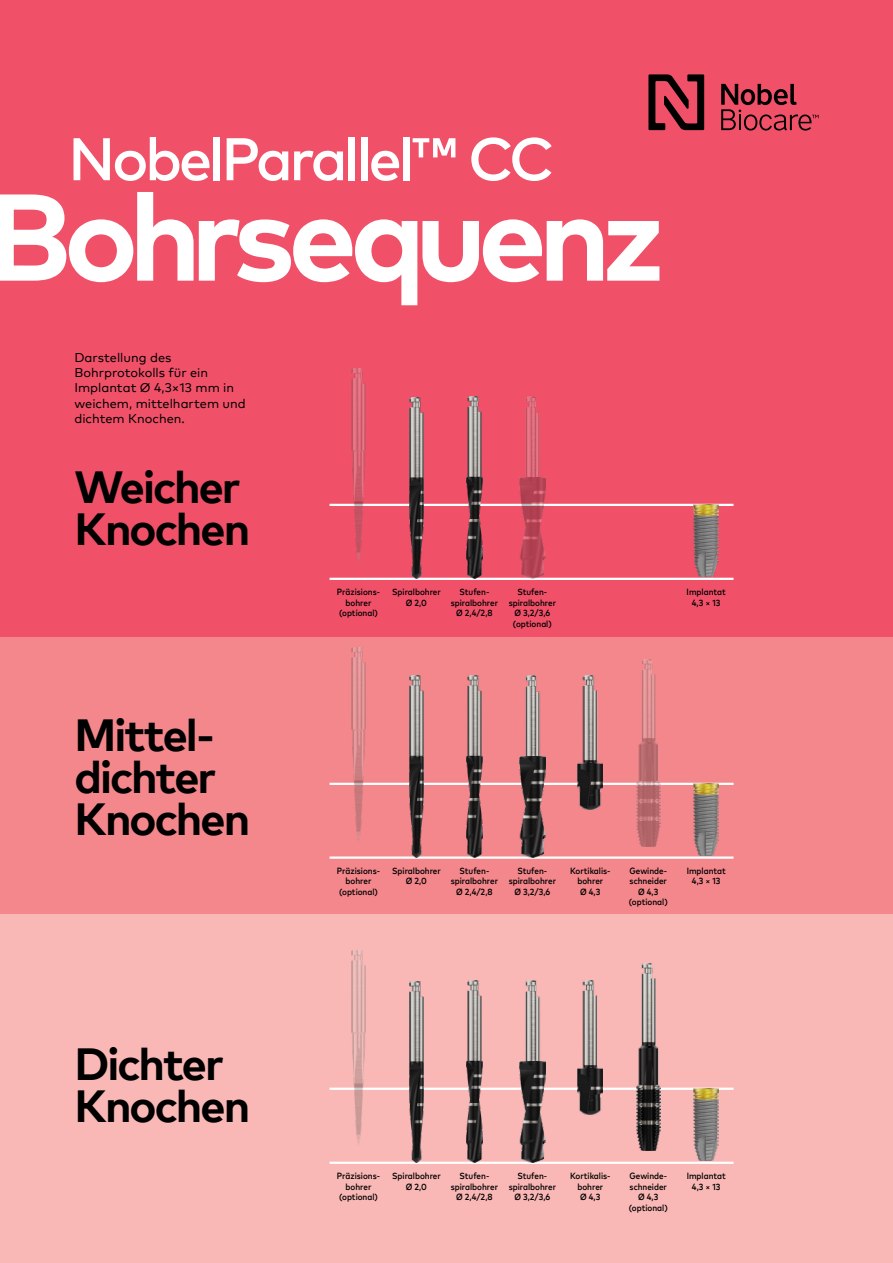
<style>
.page{position:relative;width:893px;height:1263px;background:#fff}
.page>*{position:absolute;margin:0;border:0;box-sizing:border-box;transform-origin:0 0}
.t1{font:700 123.15px "Mark Pro";letter-spacing:-.075em;color:#fff}
.t2{font:500 60px "Mark Pro";letter-spacing:-.065em;color:#fff}
.t3{font:700 45px/42px "Mark Pro";letter-spacing:-.045em;color:#000}
.t4{font:12.75px/15.3px "Mark Pro";color:#000}
.t5{font:500 condensed 9px/10.5px "Mark Pro";color:#000;text-align:center}
</style>
<div class="page">
<div style="left:0;top:0;width:893px;height:637px;background:#f05169"></div>
<div style="left:0;top:637px;width:893px;height:277px;background:#f4878c"></div>
<div style="left:0;top:914px;width:893px;height:349px;background:#f9b8b6"></div>
<svg style="left:721px;top:84px;width:98px;height:47px"></svg>
<svg style="left:648px;top:74px;width:56px;height:56px"></svg>
<hr style="left:330px;top:1162px;width:403px;height:2px;background:#fff">
<hr style="left:330px;top:856px;width:403px;height:3px;background:#fff">
<hr style="left:330px;top:578px;width:403px;height:2px;background:#fff">
<hr style="left:330px;top:1087px;width:403px;height:3px;background:#fff">
<hr style="left:330px;top:783px;width:403px;height:2px;background:#fff">
<hr style="left:330px;top:504px;width:403px;height:2px;background:#fff">
<img style="left:352px;top:951px;width:13px;height:194px">
<img style="left:352px;top:647px;width:13px;height:195px">
<img style="left:352px;top:368px;width:13px;height:195px">
<img style="left:636px;top:963px;width:24px;height:187px">
<img style="left:636px;top:659px;width:24px;height:187px">
<img style="left:410px;top:981px;width:13px;height:182px">
<img style="left:410px;top:676px;width:13px;height:182px">
<img style="left:410px;top:397px;width:13px;height:182px">
<img style="left:466px;top:980px;width:16px;height:183px">
<img style="left:466px;top:675px;width:16px;height:183px">
<img style="left:466px;top:396px;width:16px;height:183px">
<img style="left:520px;top:980px;width:25px;height:183px">
<img style="left:520px;top:675px;width:25px;height:183px">
<img style="left:520px;top:396px;width:25px;height:183px">
<img style="left:578px;top:980px;width:25px;height:134px">
<img style="left:578px;top:675px;width:25px;height:135px">
<img style="left:694px;top:1088px;width:24px;height:72px">
<img style="left:694px;top:783px;width:24px;height:72px">
<img style="left:694px;top:504px;width:24px;height:72px">
<h2 class="t2" style="left:68px;top:114px;width:488px">NobelParallel™ CC</h2>
<h1 class="t1" style="left:-13px;top:144px;width:680px">Bohrsequenz</h1>
<h3 class="t4" style="left:74px;top:349px;width:173px">Darstellung des<br>Bohrprotokolls für ein<br>Implantat Ø 4,3×13 mm in weichem, mittelhartem und dichtem Knochen.</h3>
<h3 class="t3" style="left:74px;top:462px;width:177px">Weicher<br>Knochen</h3>
<h3 class="t3" style="left:74px;top:710px;width:177px">Mittel&shy;dichter<br>Knochen</h3>
<h3 class="t3" style="left:74px;top:1039px;width:177px">Dichter<br>Knochen</h3>
<p class="t5" style="left:337px;top:586px;width:45px">Präzisions&shy;bohrer (optional)</p>
<p class="t5" style="left:392px;top:586px;width:50px">Spiralbohrer<br>Ø 2,0</p>
<p class="t5" style="left:451px;top:586px;width:49px">Stufen&shy;spiralbohrer<br>Ø 2,4/2,8</p>
<p class="t5" style="left:509px;top:586px;width:49px">Stufen&shy;spiralbohrer<br>Ø 3,2/3,6 (optional)</p>
<p class="t5" style="left:687px;top:586px;width:41px">Implantat<br>4,3 × 13</p>
<p class="t5" style="left:337px;top:865px;width:45px">Präzisions&shy;bohrer (optional)</p>
<p class="t5" style="left:392px;top:865px;width:50px">Spiralbohrer<br>Ø 2,0</p>
<p class="t5" style="left:451px;top:865px;width:49px">Stufen&shy;spiralbohrer<br>Ø 2,4/2,8</p>
<p class="t5" style="left:509px;top:865px;width:49px">Stufen&shy;spiralbohrer<br>Ø 3,2/3,6</p>
<p class="t5" style="left:570px;top:865px;width:42px">Kortikalis&shy;bohrer<br>Ø 4,3</p>
<p class="t5" style="left:629px;top:865px;width:40px">Gewinde&shy;schneider<br>Ø 4,3 (optional)</p>
<p class="t5" style="left:687px;top:865px;width:41px">Implantat<br>4,3 × 13</p>
<p class="t5" style="left:337px;top:1170px;width:45px">Präzisions&shy;bohrer (optional)</p>
<p class="t5" style="left:392px;top:1170px;width:50px">Spiralbohrer<br>Ø 2,0</p>
<p class="t5" style="left:451px;top:1170px;width:49px">Stufen&shy;spiralbohrer<br>Ø 2,4/2,8</p>
<p class="t5" style="left:509px;top:1170px;width:49px">Stufen&shy;spiralbohrer<br>Ø 3,2/3,6</p>
<p class="t5" style="left:570px;top:1170px;width:42px">Kortikalis&shy;bohrer<br>Ø 4,3</p>
<p class="t5" style="left:629px;top:1170px;width:40px">Gewinde&shy;schneider<br>Ø 4,3 (optional)</p>
<p class="t5" style="left:687px;top:1170px;width:41px">Implantat<br>4,3 × 13</p>
</div>
